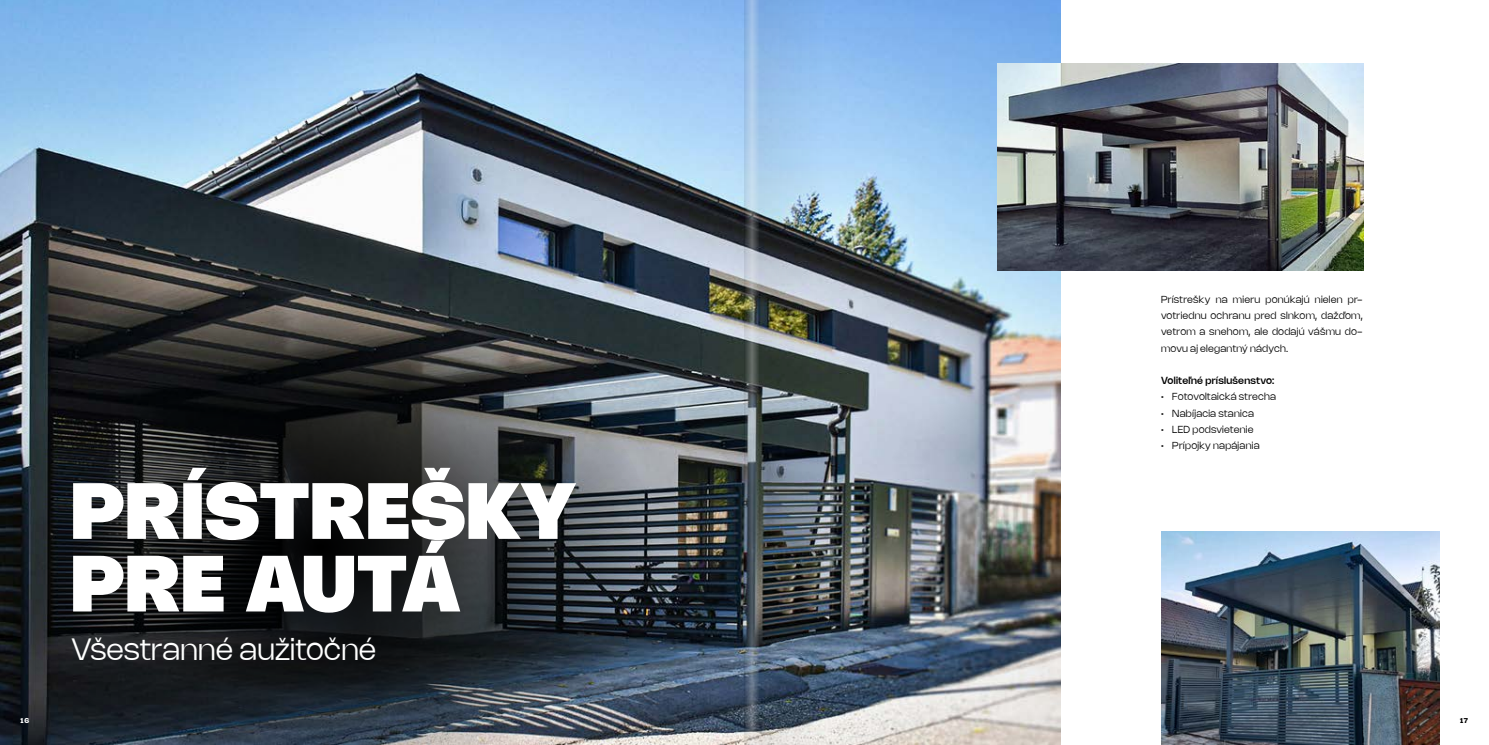
<style>
.page{position:relative;width:1489px;height:745px;background:#fff}
.page>*{position:absolute;margin:0;border:0;box-sizing:border-box;transform-origin:0 0}
.t1{font:900 77.88px/72.5px "Nohemi";letter-spacing:.02em;color:#fff}
.t2{font:300 30px "Nohemi";color:#fff}
.t3{font:300 10px/16.2px "Nohemi";letter-spacing:.02em;color:#000;text-align:justify}
.t4{font:500 10px "Nohemi";letter-spacing:.025em;color:#000}
.t5{font:700 6.88px "Nohemi";color:#fff}
.t6{font:700 6.88px "Nohemi";color:#000}
</style>
<div class="page">
<img style="left:0;top:0;width:1060px;height:744px">
<svg style="left:0;top:302px;width:653px;height:442px;background:#2a2f32"></svg>
<img style="left:997px;top:63px;width:366px;height:207px">
<img style="left:1161px;top:531px;width:278px;height:213px">
<img style="left:759px;top:0;width:63px;height:744px">
<img style="left:744px;top:0;width:15px;height:744px">
<h1 class="t1" style="left:71px;top:479px;width:505px">PRÍSTREŠKY<br>PRE AUTÁ</h1>
<h2 class="t2" style="left:71px;top:634px;width:306px">Všestranné aužitočné</h2>
<p class="t3" style="left:1160px;top:291px;width:203px">Prístrešky na mieru ponúkajú nielen pr&shy;votriednu ochranu pred slnkom, dažďom, vetrom a snehom, ale dodajú vášmu do&shy;movu aj elegantný nádych.</p>
<p class="t4" style="left:1160px;top:375px;width:115px">Voliteľné príslušenstvo:</p>
<p class="t3" style="left:1160px;top:389px;width:116px">• Fotovoltaická strecha</p>
<p class="t3" style="left:1160px;top:405px;width:94px">• Nabíjacia stanica</p>
<p class="t3" style="left:1160px;top:421px;width:94px">• LED podsvietenie</p>
<p class="t3" style="left:1160px;top:438px;width:100px">• Prípojky napájania</p>
<p class="t5" style="left:20px;top:716px;width:10px">16</p>
<p class="t6" style="left:1459px;top:716px;width:9px">17</p>
</div>
